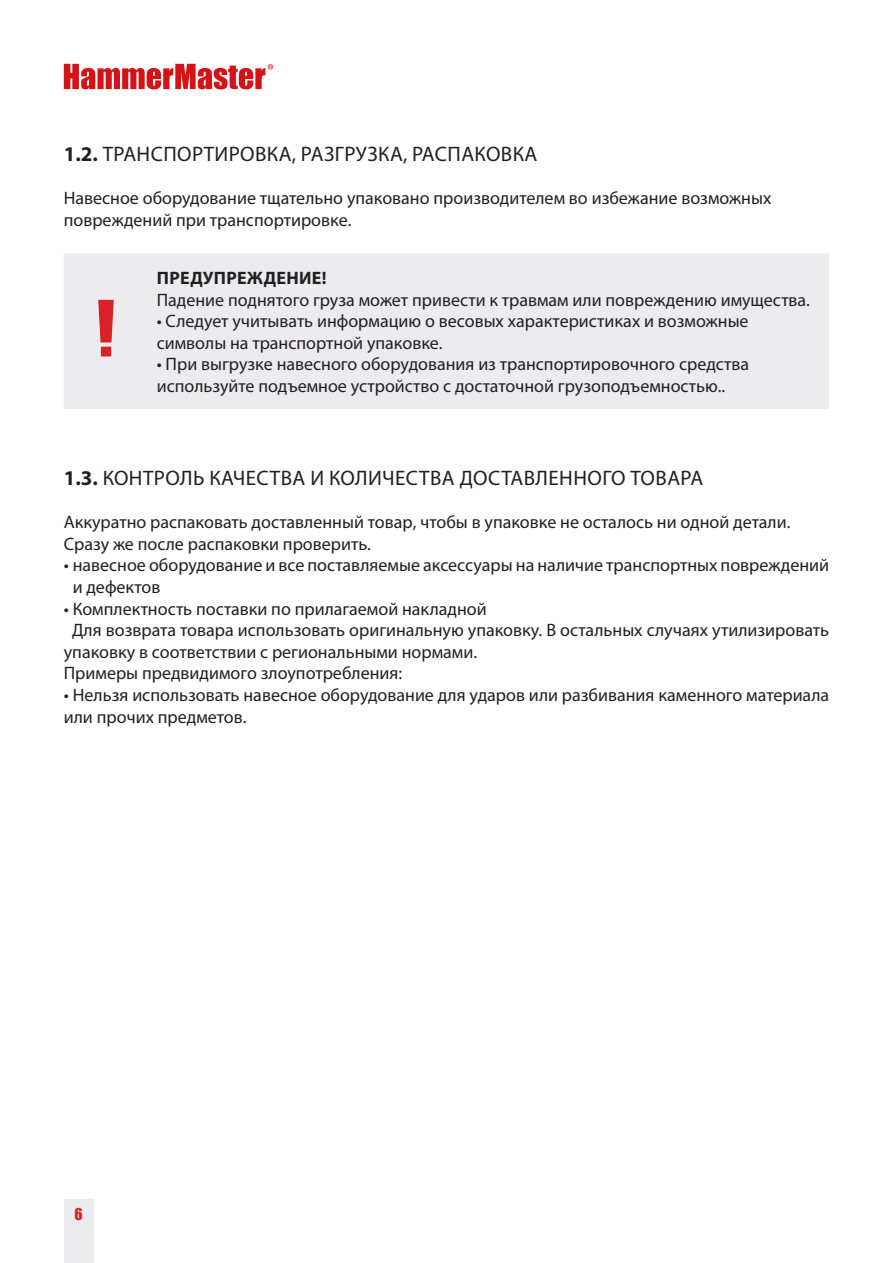
<style>
.page{position:relative;width:893px;height:1263px;background:#fff}
.page>*{position:absolute;margin:0;border:0;box-sizing:border-box;transform-origin:0 0}
.Subtitle{font:21px "Myriad Pro";letter-spacing:.02em;color:#231f20}
.Text{font:18px/21.6px "Myriad Pro";color:#231f20}
.Text_Warming{font:18px/21.6px "Myriad Pro";color:#231f20}
.Subtitle-2{font:18px/21.6px "Myriad Pro";color:#231f20}
.Text_Warming_Bold{font:700 18px "Myriad Pro";letter-spacing:.02em;color:#231f20}
.t1{font:15px "Impact";color:#da2128}
.s1{font-weight:700}
</style>
<div class="page">
<div style="left:64px;top:1199px;width:30px;height:64px;background:#ececee"></div>
<svg style="left:64px;top:64px;width:209px;height:25px"></svg>
<div style="left:64px;top:253px;width:765px;height:156px;background:#ececee"></div>
<svg style="left:98px;top:300px;width:16px;height:56px"></svg>
<p class="Subtitle" style="left:64px;top:142px;width:475px"><span class="s1">1.2.</span> ТРАНСПОРТИРОВКА, РАЗГРУЗКА, РАСПАКОВКА</p>
<p class="Subtitle-2" style="left:64px;top:188px;width:709px">Навесное оборудование тщательно упаковано производителем во избежание возможных</p>
<p class="Subtitle-2" style="left:64px;top:209px;width:289px">повреждений при транспортировке.</p>
<p class="Text_Warming_Bold" style="left:157px;top:268px;width:171px">ПРЕДУПРЕЖДЕНИЕ!</p>
<p class="Text_Warming" style="left:157px;top:289px;width:655px">Падение поднятого груза может привести к травмам или повреждению имущества.</p>
<p class="Text_Warming" style="left:157px;top:311px;width:593px">• Следует учитывать информацию о весовых характеристиках и возможные символы на транспортной упаковке.</p>
<p class="Text_Warming" style="left:157px;top:354px;width:594px">• При выгрузке навесного оборудования из транспортировочного средства используйте подъемное устройство с достаточной грузоподъемностью..</p>
<p class="Subtitle" style="left:64px;top:466px;width:641px"><span class="s1">1.3.</span> КОНТРОЛЬ КАЧЕСТВА И КОЛИЧЕСТВА ДОСТАВЛЕННОГО ТОВАРА</p>
<p class="Text" style="left:64px;top:512px;width:728px">Аккуратно распаковать доставленный товар, чтобы в упаковке не осталось ни одной детали.</p>
<p class="Text" style="left:64px;top:533px;width:309px">Сразу же после распаковки проверить.</p>
<p class="Text" style="left:73px;top:555px;width:758px;text-indent:-9px">• навесное оборудование и все поставляемые аксессуары на наличие транспортных повреждений и дефектов</p>
<p class="Text" style="left:64px;top:598px;width:424px">• Комплектность поставки по прилагаемой накладной</p>
<p class="Text" style="left:64px;top:620px;width:767px;text-indent:8px">Для возврата товара использовать оригинальную упаковку. В остальных случаях утилизировать упаковку в соответствии с региональными нормами.</p>
<p class="Subtitle-2" style="left:64px;top:663px;width:340px">Примеры предвидимого злоупотребления:</p>
<p class="Subtitle-2" style="left:64px;top:685px;width:767px">• Нельзя использовать навесное оборудование для ударов или разбивания каменного материала или прочих предметов.</p>
<p class="t1" style="left:75px;top:1202px;width:10px">6</p>
</div>
